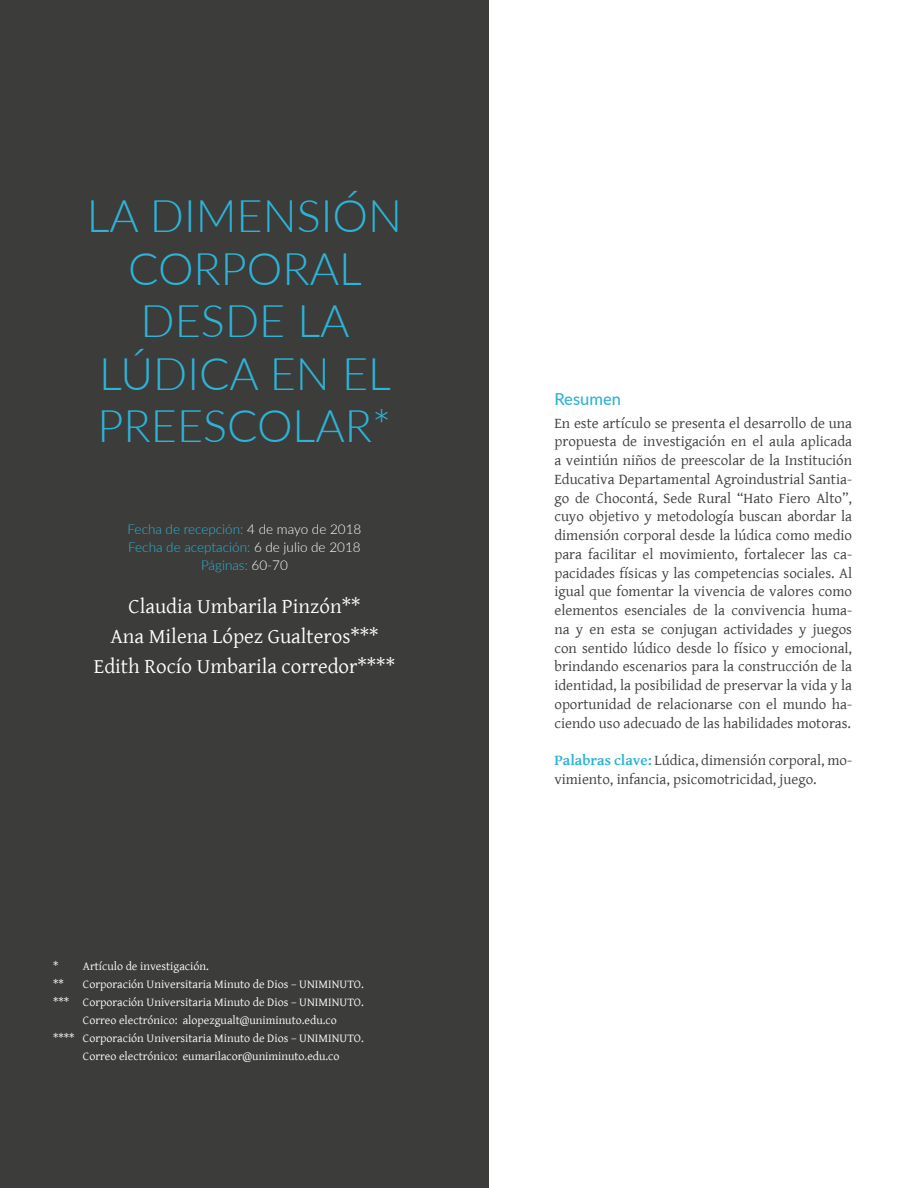
<style>
.page{position:relative;width:918px;height:1188px;background:#fff}
.page>*{position:absolute;margin:0;border:0;box-sizing:border-box;transform-origin:0 0}
.t1{font:300 45px/52.5px "Lato";color:#2cb4d7;text-align:center}
.t2{font:21px/30px "Gentium Basic";color:#fff;text-align:center}
.t3{font:500 16.5px "Lato";color:#2cb4d7}
.t4{font:15px/18.8px "Gentium Basic";color:#3c3c3b;text-align:justify}
.t5{font:300 13.5px/18.3px "Lato";color:#2cb4d7;text-align:center}
.t6{font:12px/18px "Gentium Basic";color:#fff}
.s1{color:#fff}
.s2{font-weight:700;color:#2cb4d7}
</style>
<div class="page">
<div style="left:0;top:0;width:489px;height:1188px;background:#3c3c3b"></div>
<h1 class="t1" style="left:87px;top:188px;width:317px">LA DIMENSIÓN<br>CORPORAL<br>DESDE LA<br>LÚDICA EN EL<br>PREESCOLAR*</h1>
<p class="t5" style="left:128px;top:519px;width:235px">Fecha de recepción: <span class="s1">4 de mayo de 2018<br></span>Fecha de aceptación: <span class="s1">6 de julio de 2018<br></span>Páginas: <span class="s1">60-70</span></p>
<h2 class="t2" style="left:94px;top:591px;width:303px">Claudia Umbarila Pinzón**<br>Ana Milena López Gualteros***<br>Edith Rocío Umbarila corredor****</h2>
<p class="t6" style="left:53px;top:957px;width:157px">* Artículo de investigación. **</p>
<p class="t6" style="left:83px;top:975px;width:283px">Corporación Universitaria Minuto de Dios – UNIMINUTO.</p>
<p class="t6" style="left:53px;top:993px;width:312px">*** Corporación Universitaria Minuto de Dios – UNIMINUTO.</p>
<p class="t6" style="left:83px;top:1011px;width:255px">Correo electrónico: alopezgualt@uniminuto.edu.co</p>
<p class="t6" style="left:53px;top:1029px;width:312px">**** Corporación Universitaria Minuto de Dios – UNIMINUTO.</p>
<p class="t6" style="left:83px;top:1047px;width:258px">Correo electrónico: eumarilacor@uniminuto.edu.co</p>
<p class="t3" style="left:554px;top:387px;width:68px">Resumen</p>
<p class="t4" style="left:554px;top:413px;width:299px">En este artículo se presenta el desarrollo de una propuesta de investigación en el aula aplicada a veintiún niños de preescolar de la Institución Educativa Departamental Agroindustrial Santia&shy;go de Chocontá, Sede Rural “Hato Fiero Alto”, cuyo objetivo y metodología buscan abordar la dimensión corporal desde la lúdica como medio para facilitar el movimiento, fortalecer las ca&shy;pacidades físicas y las competencias sociales. Al igual que fomentar la vivencia de valores como elementos esenciales de la convivencia huma&shy;na y en esta se conjugan actividades y juegos con sentido lúdico desde lo físico y emocional, brindando escenarios para la construcción de la identidad, la posibilidad de preservar la vida y la oportunidad de relacionarse con el mundo ha&shy;ciendo uso adecuado de las habilidades motoras.</p>
<p class="t4" style="left:554px;top:750px;width:299px"><span class="s2">Palabras clave:</span> Lúdica, dimensión corporal, mo&shy;vimiento, infancia, psicomotricidad, juego.</p>
</div>
